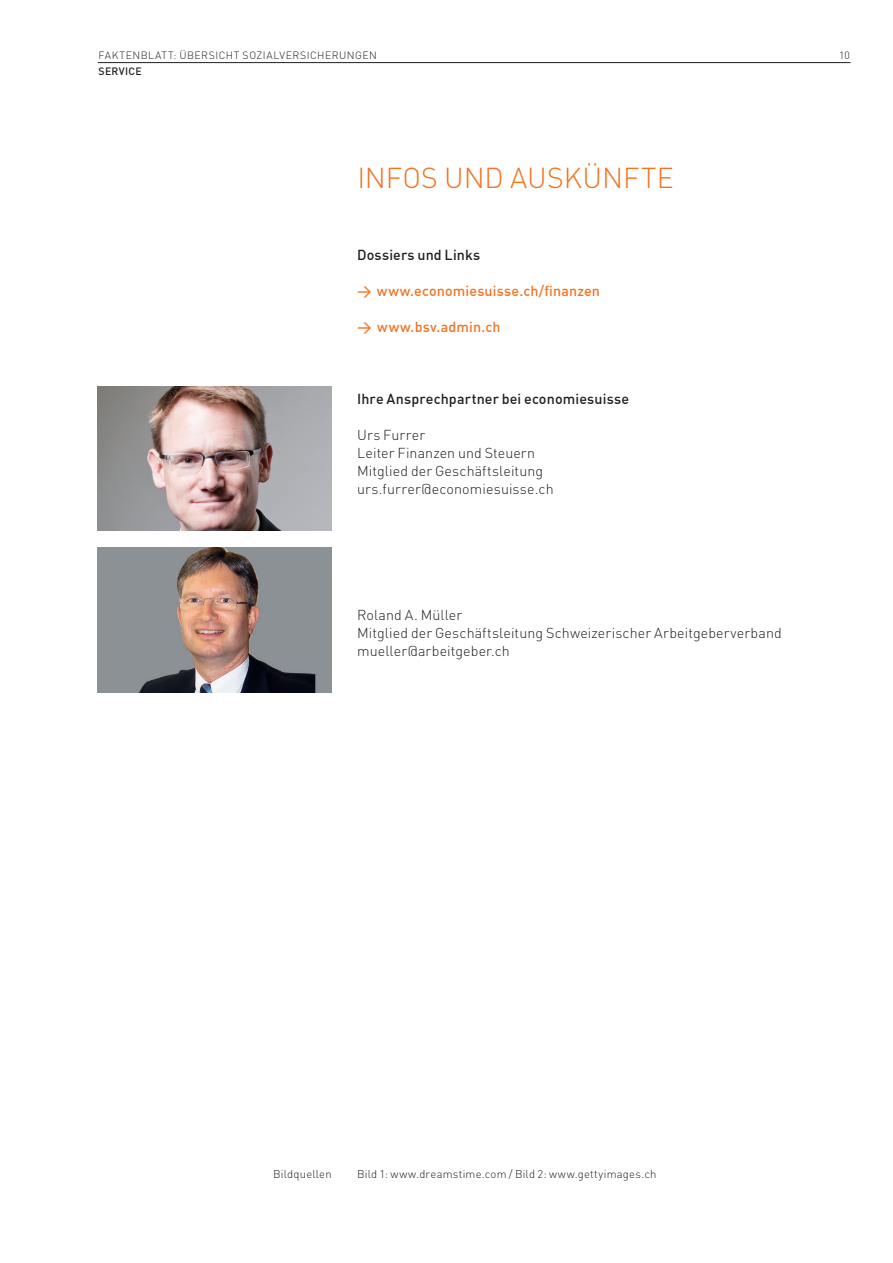
<style>
.page{position:relative;width:893px;height:1263px;background:#fff}
.page>*{position:absolute;margin:0;border:0;box-sizing:border-box;transform-origin:0 0}
.t1{font:300 28.5px "DINOT";color:#f47321}
.t2{font:300 14.25px/18px "DINOT";letter-spacing:.005em;color:#231f20}
.t3{font:500 14.25px "DIN";letter-spacing:.01em;color:#231f20}
.t4{font:500 14.25px "DIN";letter-spacing:.01em;color:#f47321}
.t5{font:300 11.25px "DINOT";letter-spacing:.02em;color:#231f20}
.t6{font:300 10.5px "DINOT";letter-spacing:.045em;color:#231f20}
.t7{font:500 10.5px "DIN";color:#231f20}
.s1{font-family:"DIN Medium Alternate";font-weight:400}
</style>
<div class="page">
<hr style="left:98px;top:62px;width:752px;height:1px;background:#231f20">
<img style="left:98px;top:386px;width:234px;height:145px">
<img style="left:98px;top:548px;width:234px;height:144px">
<p class="t6" style="left:98px;top:49px;width:8px">FAKTENBLATT</p>
<p class="t6" style="left:173px;top:49px;width:22px">: ÜBER</p>
<p class="t6" style="left:209px;top:49px;width:161px">SICHT SOZIALVERSICHERUNGEN</p>
<p class="t6" style="left:839px;top:49px;width:12px">10</p>
<p class="t7" style="left:99px;top:65px;width:7px">servi</p>
<p class="t7" style="left:129px;top:65px;width:13px">ce</p>
<h1 class="t1" style="left:357px;top:160px;width:318px">infos und auskünfte</h1>
<p class="t3" style="left:357px;top:246px;width:125px">Dossiers und Links</p>
<p class="t4" style="left:357px;top:282px;width:244px"><span class="s1">&gt;</span> www.economiesuisse.ch/finanzen</p>
<p class="t4" style="left:357px;top:318px;width:145px"><span class="s1">&gt;</span> www.bsv.admin.ch</p>
<p class="t3" style="left:357px;top:390px;width:273px">Ihre Ansprechpartner bei economiesuisse</p>
<p class="t2" style="left:357px;top:426px;width:198px">Urs Furrer<br>Leiter Finanzen und Steuern<br>Mitglied der Geschäftsleitung urs.furrer@economiesuisse.ch</p>
<p class="t2" style="left:357px;top:606px;width:426px">Roland A. Müller<br>Mitglied der Geschäftsleitung Schweizerischer Arbeitgeberverband mueller@arbeitgeber.ch</p>
<p class="t5" style="left:273px;top:1167px;width:60px">Bildquellen</p>
<p class="t5" style="left:357px;top:1167px;width:301px">Bild 1: www.dreamstime.com / Bild 2: www.gettyimages.ch</p>
</div>
